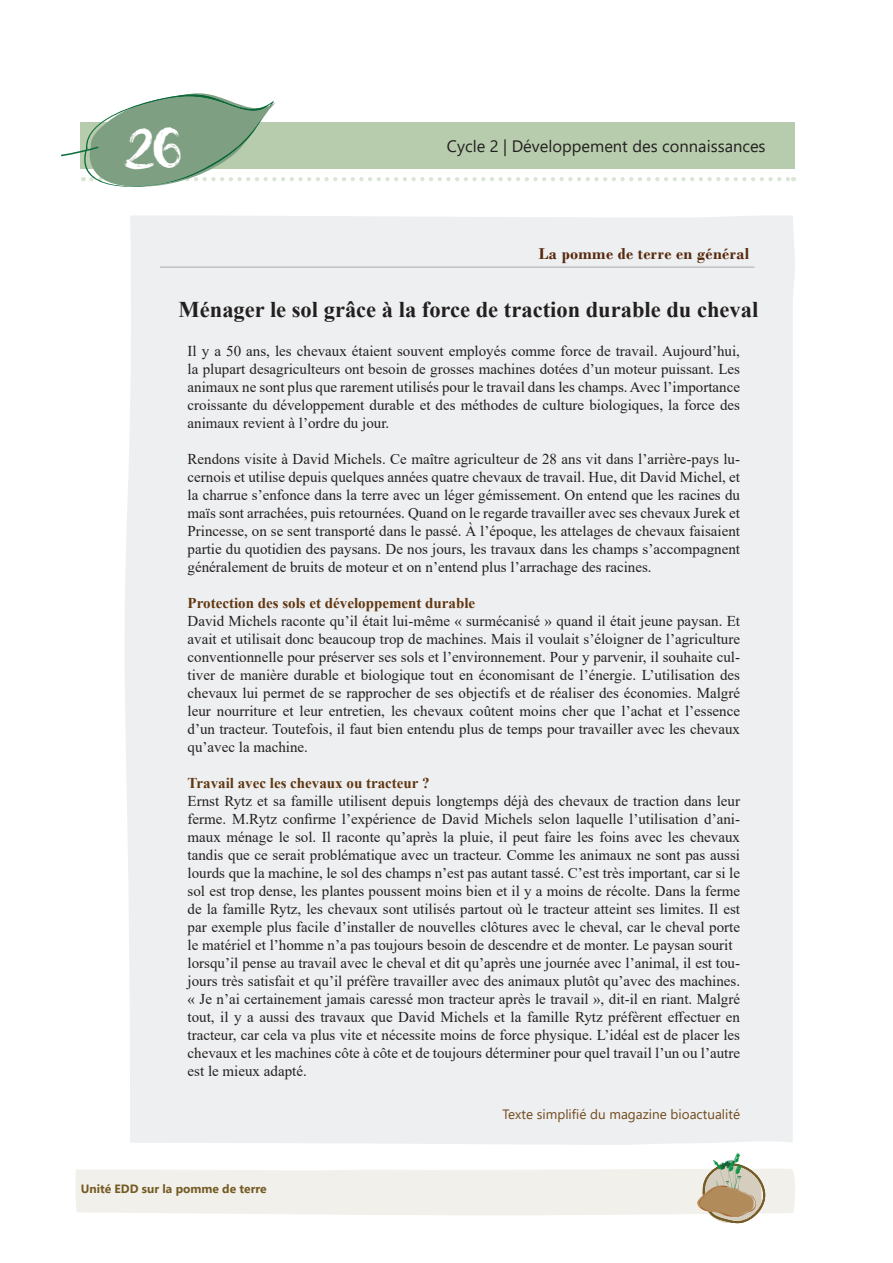
<style>
.page{position:relative;width:893px;height:1263px;background:#fff}
.page>*{position:absolute;margin:0;border:0;box-sizing:border-box;transform-origin:0 0}
.t1{font:48px "Sanstuy Brush";color:#fff}
.t2{font:700 22.5px "Times New Roman";color:#231f20}
.t3{font:16.5px "Segoe UI";color:#231f20}
.t4{font:700 16.5px "Bodoni";letter-spacing:.02em;color:#562a0f}
.t5{font:15px/18px "Times New Roman";color:#231f20;text-align:justify}
.t6{font:700 15px "Times New Roman";color:#603711}
.t7{font:13.5px "Segoe UI";color:#704b1e}
.t8{font:700 12px "Segoe UI";color:#755b24}
</style>
<div class="page">
<svg style="left:61px;top:93px;width:733px;height:94px"></svg>
<div style="left:125px;top:216px;width:670px;height:929px;background:#eeeff0"></div>
<hr style="left:160px;top:266px;width:594px;height:2px;background:#231f20">
<svg style="left:76px;top:1152px;width:719px;height:72px"></svg>
<h1 class="t1" style="left:124px;top:113px;width:58px">26</h1>
<p class="t3" style="left:447px;top:130px;width:320px">Cycle 2 | Développement des connaissances</p>
<p class="t4" style="left:539px;top:244px;width:212px">La pomme de terre en général</p>
<h2 class="t2" style="left:179px;top:293px;width:581px">Ménager le sol grâce à la force de traction durable du cheval</h2>
<p class="t5" style="left:188px;top:342px;width:554px">Il y a 50 ans, les chevaux étaient souvent employés comme force de travail. Aujourd’hui, la plupart desagriculteurs ont besoin de grosses machines dotées d’un moteur puissant. Les animaux ne sont plus que rarement utilisés pour le travail dans les champs. Avec l’importance croissante du développement durable et des méthodes de culture biologiques, la force des animaux revient à l’ordre du jour.</p>
<p class="t5" style="left:188px;top:450px;width:554px">Rendons visite à David Michels. Ce maître agriculteur de 28 ans vit dans l’arrière-pays lu&shy;cernois et utilise depuis quelques années quatre chevaux de travail. Hue, dit David Michel, et la charrue s’enfonce dans la terre avec un léger gémissement. On entend que les racines du maïs sont arrachées, puis retournées. Quand on le regarde travailler avec ses chevaux Jurek et Princesse, on se sent transporté dans le passé. À l’époque, les attelages de chevaux faisaient partie du quotidien des paysans. De nos jours, les travaux dans les champs s’accompagnent généralement de bruits de moteur et on n’entend plus l’arrachage des racines.</p>
<p class="t6" style="left:188px;top:592px;width:289px">Protection des sols et développement durable</p>
<p class="t5" style="left:188px;top:612px;width:554px">David Michels raconte qu’il était lui-même « surmécanisé » quand il était jeune paysan. Et avait et utilisait donc beaucoup trop de machines. Mais il voulait s’éloigner de l’agriculture conventionnelle pour préserver ses sols et l’environnement. Pour y parvenir, il souhaite cul&shy;tiver de manière durable et biologique tout en économisant de l’énergie. L’utilisation des chevaux lui permet de se rapprocher de ses objectifs et de réaliser des économies. Malgré leur nourriture et leur entretien, les chevaux coûtent moins cher que l’achat et l’essence d’un tracteur. Toutefois, il faut bien entendu plus de temps pour travailler avec les chevaux qu’avec la machine.</p>
<p class="t6" style="left:188px;top:772px;width:243px">Travail avec les chevaux ou tracteur ?</p>
<p class="t5" style="left:188px;top:792px;width:554px;text-align:left">Ernst Rytz et sa famille utilisent depuis longtemps déjà des chevaux de traction dans leur ferme. M.Rytz confirme l’expérience de David Michels selon laquelle l’utilisation d’ani&shy;maux ménage le sol. Il raconte qu’après la pluie, il peut faire les foins avec les chevaux tandis que ce serait problématique avec un tracteur. Comme les animaux ne sont pas aussi lourds que la machine, le sol des champs n’est pas autant tassé. C’est très important, car si le sol est trop dense, les plantes poussent moins bien et il y a moins de récolte. Dans la ferme de la famille Rytz, les chevaux sont utilisés partout où le tracteur atteint ses limites. Il est par exemple plus facile d’installer de nouvelles clôtures avec le cheval, car le cheval porte le matériel et l’homme n’a pas toujours besoin de descendre et de monter. Le paysan sourit lorsqu’il pense au travail avec le cheval et dit qu’après une journée avec l’animal, il est tou&shy;jours très satisfait et qu’il préfère travailler avec des animaux plutôt qu’avec des machines. « Je n’ai certainement jamais caressé mon tracteur après le travail », dit-il en riant. Malgré tout, il y a aussi des travaux que David Michels et la famille Rytz préfèrent effectuer en tracteur, car cela va plus vite et nécessite moins de force physique. L’idéal est de placer les chevaux et les machines côte à côte et de toujours déterminer pour quel travail l’un ou l’autre est le mieux adapté.</p>
<p class="t8" style="left:81px;top:1177px;width:187px">Unité EDD sur la pomme de terre</p>
<p class="t7" style="left:502px;top:1101px;width:239px">Texte simplifié du magazine bioactualité</p>
</div>
